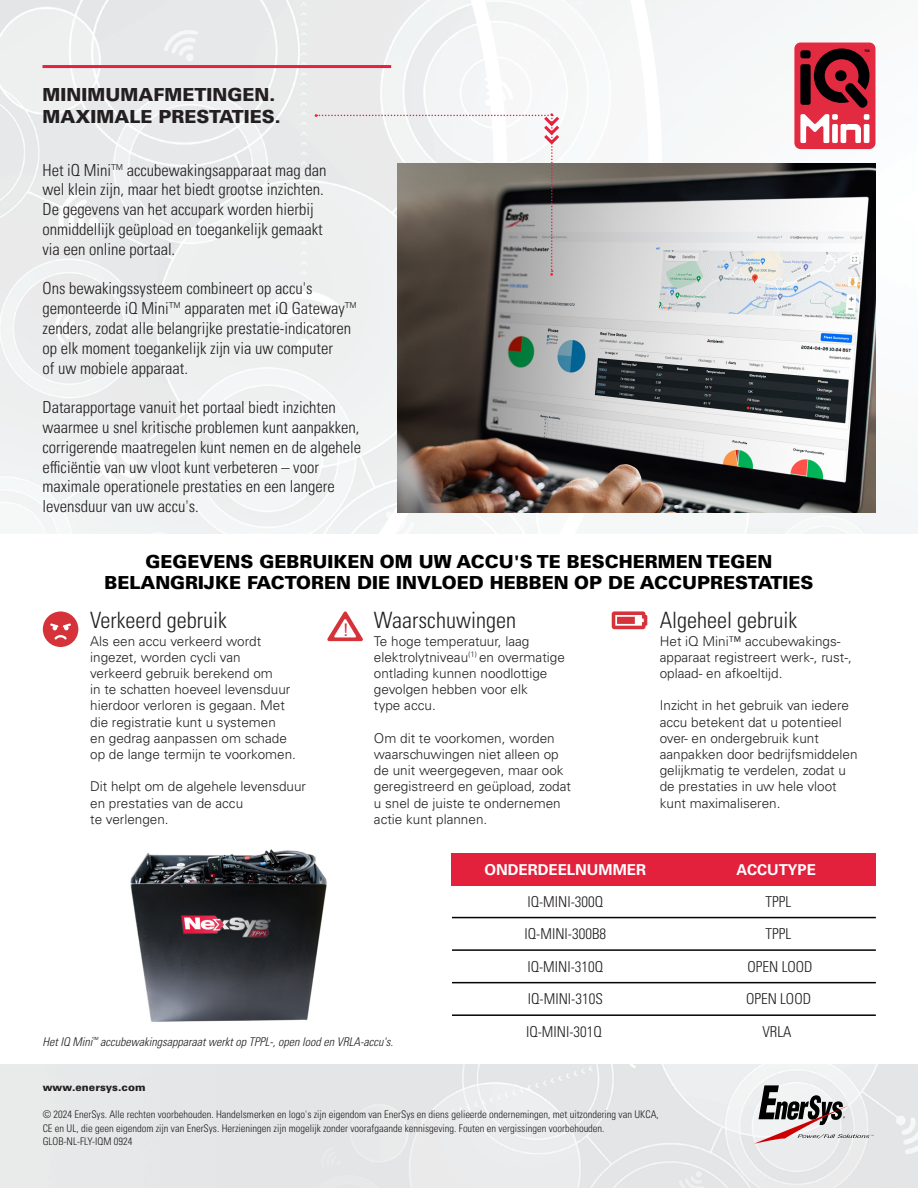
<style>
.page{position:relative;width:918px;height:1188px;background:#fff}
.page>*{position:absolute;margin:0;border:0;box-sizing:border-box;transform-origin:0 0}
.t1{font:300 condensed 22.5px "Univers LT Std";color:#231f20}
.t2{font:500 18.3px "Univers";color:#d53339}
.t3{font:900 18px/21.6px "Univers LT Pro 75";color:#000;text-align:center}
.t4{font:900 18px "Univers LT Pro 75";color:#231f20}
.t5{font:300 condensed 16.5px/19.8px "Univers LT Pro";color:#231f20}
.t6{font:300 condensed 15px "Univers LT Pro";color:#231f20}
.t7{font:700 15px "Univers LT Pro 65";color:#fff}
.t8{font:300 13.5px/16.2px "Univers LT Std";color:#231f20}
.Body_Copy{font:italic 300 condensed 12px "Univers LT Std";color:#231f20}
.Body_Copy-2{font:300 condensed 10.5px/13.5px "Univers LT Pro";color:#231f20}
.Body_Copy-3{font:900 10.5px "Univers LT Pro 75";color:#231f20}
.t9{font:700 3.3px "Univers LT Std";color:#000001}
</style>
<div class="page">
<img style="left:0;top:0;width:918px;height:1188px">
<svg style="left:0;top:0;width:662px;height:534px;fill:#eeefef"></svg>
<div style="left:0;top:534px;width:918px;height:530px;background:#fff"></div>
<img style="left:130px;top:849px;width:197px;height:173px">
<svg style="left:612px;top:611px;width:35px;height:18px"></svg>
<svg style="left:327px;top:611px;width:36px;height:30px"></svg>
<svg style="left:43px;top:611px;width:35px;height:36px"></svg>
<div style="left:451px;top:854px;width:424px;height:32px;background:#e4213c"></div>
<hr style="left:452px;top:917px;width:424px;height:1px;background:#050305">
<hr style="left:452px;top:949px;width:424px;height:2px;background:#050305">
<hr style="left:452px;top:982px;width:424px;height:1px;background:#050305">
<hr style="left:452px;top:1014px;width:424px;height:2px;background:#050305">
<img style="left:398px;top:164px;width:477px;height:348px">
<hr style="left:43px;top:65px;width:348px;height:3px;background:#e3233d">
<svg style="left:315px;top:113px;width:247px;height:163px"></svg>
<div style="left:794px;top:43px;width:81px;height:106px;background:#e22a40;border-radius:6px"></div>
<svg style="left:800px;top:49px;width:69px;height:59px"></svg>
<svg style="left:800px;top:114px;width:69px;height:29px"></svg>
<svg style="left:754px;top:1085px;width:120px;height:59px"></svg>
<p class="t4" style="left:43px;top:84px;width:234px">MINIMUMAFMETINGEN.</p>
<p class="t4" style="left:43px;top:105px;width:240px">MAXIMALE PRESTATIES.</p>
<p class="t5" style="left:43px;top:159px;width:286px">Het iQ Mini™ accubewakingsapparaat mag dan wel klein zijn, maar het biedt grootse inzichten.<br>De gegevens van het accupark worden hierbij onmiddellijk geüpload en toegankelijk gemaakt via een online portaal.</p>
<p class="t5" style="left:43px;top:278px;width:316px">Ons bewakingssysteem combineert op accu's gemonteerde iQ Mini™ apparaten met iQ Gateway™ zenders, zodat alle belangrijke prestatie-indicatoren op elk moment toegankelijk zijn via uw computer<br>of uw mobiele apparaat.</p>
<p class="t5" style="left:43px;top:397px;width:320px">Datarapportage vanuit het portaal biedt inzichten waarmee u snel kritische problemen kunt aanpakken, corrigerende maatregelen kunt nemen en de algehele efficiëntie van uw vloot kunt verbeteren – voor maximale operationele prestaties en een langere levensduur van uw accu's.</p>
<p class="t9" style="left:865px;top:49px;width:7px">TM</p>
<p class="t3" style="left:104px;top:550px;width:711px">GEGEVENS GEBRUIKEN OM UW ACCU'S TE BESCHERMEN TEGEN<br>BELANGRIJKE FACTOREN DIE INVLOED HEBBEN OP DE ACCUPRESTATIES</p>
<p class="t1" style="left:90px;top:606px;width:138px">Verkeerd gebruik</p>
<p class="t8" style="left:90px;top:633px;width:207px">Als een accu verkeerd wordt ingezet, worden cycli van verkeerd gebruik berekend om<br>in te schatten hoeveel levensduur hierdoor verloren is gegaan. Met die registratie kunt u systemen<br>en gedrag aanpassen om schade op de lange termijn te voorkomen.</p>
<p class="t8" style="left:90px;top:779px;width:217px">Dit helpt om de algehele levensduur en prestaties van de accu<br>te verlengen.</p>
<h2 class="t2" style="left:342px;top:618px;width:8px">!</h2>
<p class="t1" style="left:374px;top:606px;width:144px">Waarschuwingen</p>
<p class="t8" style="left:374px;top:633px;width:192px">Te hoge temperatuur, laag elektrolytniveau<sup>(1)</sup> en overmatige ontlading kunnen noodlottige gevolgen hebben voor elk<br>type accu.</p>
<p class="t8" style="left:374px;top:730px;width:199px">Om dit te voorkomen, worden waarschuwingen niet alleen op de unit weergegeven, maar ook geregistreerd en geüpload, zodat u snel de juiste te ondernemen actie kunt plannen.</p>
<p class="t1" style="left:660px;top:606px;width:139px">Algeheel gebruik</p>
<p class="t8" style="left:660px;top:633px;width:194px">Het iQ Mini™ accubewakings&shy;apparaat registreert werk-, rust-, oplaad- en afkoeltijd.</p>
<p class="t8" style="left:660px;top:698px;width:199px">Inzicht in het gebruik van iedere accu betekent dat u potentieel over- en ondergebruik kunt aanpakken door bedrijfsmiddelen gelijkmatig te verdelen, zodat u de prestaties in uw hele vloot kunt maximaliseren.</p>
<p class="Body_Copy" style="left:43px;top:1034px;width:352px">Het IQ Mini<sup>™</sup> accubewakingsapparaat werkt op TPPL-, open lood en VRLA-accu's.</p>
<p class="t7" style="left:484px;top:861px;width:163px">ONDERDEELNUMMER</p>
<p class="t7" style="left:737px;top:861px;width:81px">ACCUTYPE</p>
<p class="t6" style="left:527px;top:891px;width:77px">IQ-MINI-300Q</p>
<p class="t6" style="left:766px;top:891px;width:27px">TPPL</p>
<p class="t6" style="left:525px;top:924px;width:83px">IQ-MINI-300B8</p>
<p class="t6" style="left:766px;top:924px;width:27px">TPPL</p>
<p class="t6" style="left:527px;top:956px;width:77px">IQ-MINI-310Q</p>
<p class="t6" style="left:748px;top:956px;width:67px">OPEN LOOD</p>
<p class="t6" style="left:528px;top:989px;width:76px">IQ-MINI-310S</p>
<p class="t6" style="left:746px;top:989px;width:67px">OPEN LOOD</p>
<p class="t6" style="left:526px;top:1021px;width:77px">IQ-MINI-301Q</p>
<p class="t6" style="left:762px;top:1021px;width:31px">VRLA</p>
<p class="Body_Copy-3" style="left:43px;top:1081px;width:104px">www.enersys.com</p>
<p class="Body_Copy-2" style="left:43px;top:1107px;width:618px">© 2024 EnerSys. Alle rechten voorbehouden. Handelsmerken en logo's zijn eigendom van EnerSys en diens gelieerde ondernemingen, met uitzondering van UKCA,<br>CE en UL, die geen eigendom zijn van EnerSys. Herzieningen zijn mogelijk zonder voorafgaande kennisgeving. Fouten en vergissingen voorbehouden.</p>
<p class="Body_Copy-2" style="left:43px;top:1134px;width:91px">GLOB-NL-FLY-IQM 0924</p>
</div>
